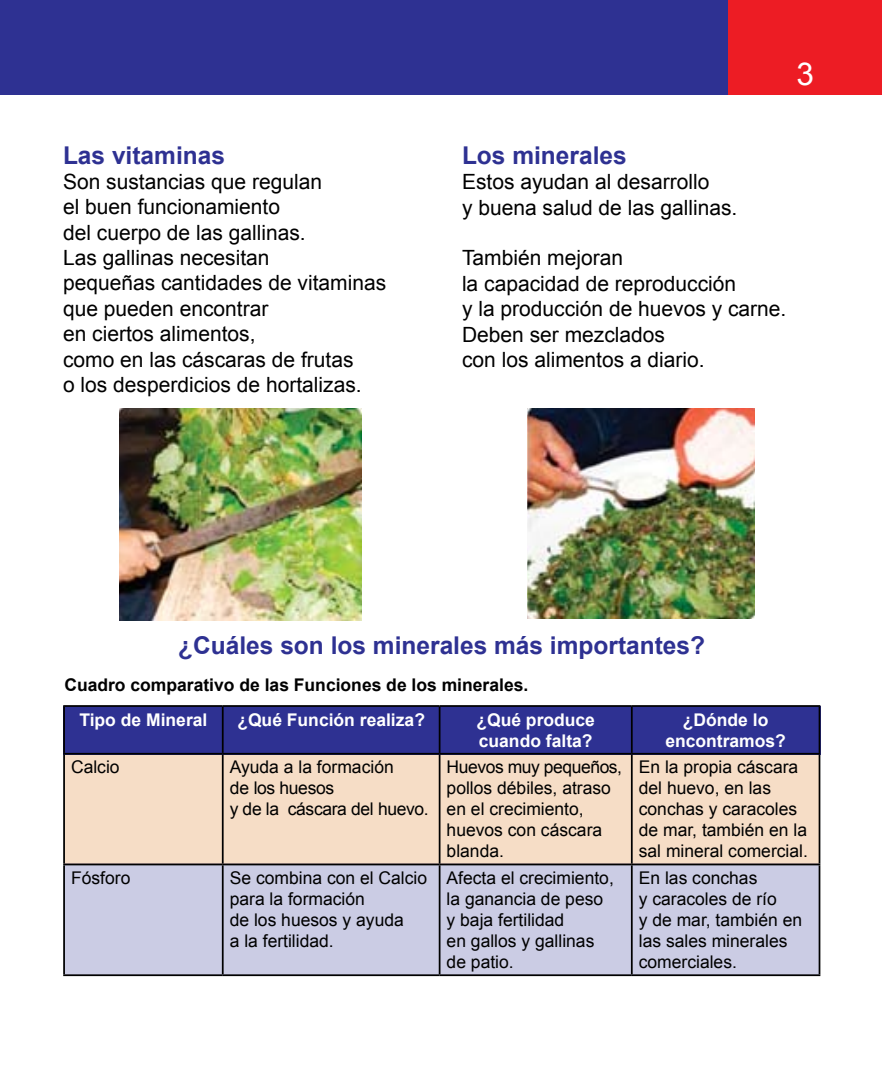
<style>
.page{position:relative;width:882px;height:1071px;background:#fff}
.page>*{position:absolute;margin:0;border:0;box-sizing:border-box;transform-origin:0 0}
.t1{font:700 24.5px "Arial";color:#2e3192}
.t2{font:21px/25.4px "Arial";color:#000}
.t3{font:17.5px/21px "Arial";color:#000}
.t4{font:700 17.5px/21px "Arial";color:#fff}
.t5{font:17.5px/21px "Arial";letter-spacing:-.02em;color:#000}
.t6{font:700 17.5px "Arial";color:#000}
</style>
<div class="page">
<div style="left:726px;top:0;width:156px;height:94px;background:#ed1c24"></div>
<div style="left:0;top:0;width:727px;height:94px;background:#2e3192"></div>
<div style="left:64px;top:863px;width:755px;height:113px;background:#cbcce4"></div>
<div style="left:64px;top:754px;width:755px;height:110px;background:#f6ddc6"></div>
<div style="left:63px;top:706px;width:758px;height:48px;background:#2e3192"></div>
<hr style="left:63px;top:705px;width:160px;height:2px;background:#000">
<hr style="left:63px;top:707px;width:2px;height:46px;background:#000">
<hr style="left:223px;top:705px;width:217px;height:2px;background:#000">
<hr style="left:222px;top:707px;width:2px;height:46px;background:#000">
<hr style="left:440px;top:705px;width:192px;height:2px;background:#000">
<hr style="left:439px;top:707px;width:1px;height:46px;background:#000">
<hr style="left:632px;top:705px;width:188px;height:2px;background:#000">
<hr style="left:631px;top:707px;width:2px;height:46px;background:#000">
<hr style="left:819px;top:707px;width:1px;height:46px;background:#000">
<hr style="left:63px;top:753px;width:160px;height:2px;background:#000">
<hr style="left:63px;top:755px;width:2px;height:109px;background:#000">
<hr style="left:223px;top:753px;width:217px;height:2px;background:#000">
<hr style="left:222px;top:755px;width:2px;height:109px;background:#000">
<hr style="left:440px;top:753px;width:192px;height:2px;background:#000">
<hr style="left:439px;top:755px;width:1px;height:109px;background:#000">
<hr style="left:632px;top:753px;width:188px;height:2px;background:#000">
<hr style="left:631px;top:755px;width:2px;height:109px;background:#000">
<hr style="left:819px;top:755px;width:1px;height:109px;background:#000">
<hr style="left:63px;top:864px;width:160px;height:1px;background:#000">
<hr style="left:63px;top:865px;width:2px;height:109px;background:#000">
<hr style="left:223px;top:864px;width:217px;height:1px;background:#000">
<hr style="left:222px;top:865px;width:2px;height:109px;background:#000">
<hr style="left:440px;top:864px;width:192px;height:1px;background:#000">
<hr style="left:439px;top:865px;width:1px;height:109px;background:#000">
<hr style="left:632px;top:864px;width:188px;height:1px;background:#000">
<hr style="left:631px;top:865px;width:2px;height:109px;background:#000">
<hr style="left:819px;top:865px;width:1px;height:109px;background:#000">
<hr style="left:63px;top:974px;width:160px;height:2px;background:#000">
<hr style="left:223px;top:974px;width:217px;height:2px;background:#000">
<hr style="left:440px;top:974px;width:192px;height:2px;background:#000">
<hr style="left:632px;top:974px;width:188px;height:2px;background:#000">
<img style="left:119px;top:408px;width:243px;height:213px">
<img style="left:528px;top:408px;width:227px;height:211px">
<h1 class="t1" style="left:63px;top:141px;width:164px">Las vitaminas</h1>
<p class="t2" style="left:63px;top:169px;width:325px">Son sustancias que regulan<br>el buen funcionamiento<br>del cuerpo de las gallinas.<br>Las gallinas necesitan<br>pequeñas cantidades de vitaminas que pueden encontrar<br>en ciertos alimentos,<br>como en las cáscaras de frutas<br>o los desperdicios de hortalizas.</p>
<h1 class="t1" style="left:462px;top:142px;width:166px">Los minerales</h1>
<p class="t2" style="left:462px;top:169px;width:277px">Estos ayudan al desarrollo<br>y buena salud de las gallinas.</p>
<p class="t2" style="left:462px;top:245px;width:326px">También mejoran<br>la capacidad de reproducción<br>y la producción de huevos y carne.<br>Deben ser mezclados<br>con los alimentos a diario.</p>
<h1 class="t1" style="left:178px;top:632px;width:528px">¿Cuáles son los minerales más importantes?</h1>
<p class="t6" style="left:64px;top:675px;width:465px">Cuadro comparativo de las Funciones de los minerales.</p>
<p class="t4" style="left:79px;top:709px;width:130px">Tipo de Mineral</p>
<p class="t4" style="left:237px;top:709px;width:189px">¿Qué Función realiza?</p>
<p class="t4" style="left:476px;top:709px;width:120px">¿Qué produce cuando falta?</p>
<p class="t4" style="left:665px;top:709px;width:122px;text-align:center">¿Dónde lo encontramos?</p>
<p class="t3" style="left:71px;top:757px;width:50px">Calcio</p>
<p class="t5" style="left:230px;top:757px;width:201px">Ayuda a la formación<br>de los huesos<br>y de la cáscara del huevo.</p>
<p class="t3" style="left:447px;top:757px;width:177px">Huevos muy pequeños, pollos débiles, atraso en el crecimiento, huevos con cáscara blanda.</p>
<p class="t3" style="left:639px;top:757px;width:171px">En la propia cáscara del huevo, en las conchas y caracoles de mar, también en la sal mineral comercial.</p>
<p class="t3" style="left:71px;top:868px;width:61px">Fósforo</p>
<p class="t3" style="left:230px;top:868px;width:199px">Se combina con el Calcio para la formación<br>de los huesos y ayuda<br>a la fertilidad.</p>
<p class="t3" style="left:447px;top:868px;width:169px">Afecta el crecimiento, la ganancia de peso y baja fertilidad<br>en gallos y gallinas de patio.</p>
<p class="t3" style="left:639px;top:868px;width:165px">En las conchas<br>y caracoles de río<br>y de mar, también en las sales minerales comerciales.</p>
</div>
